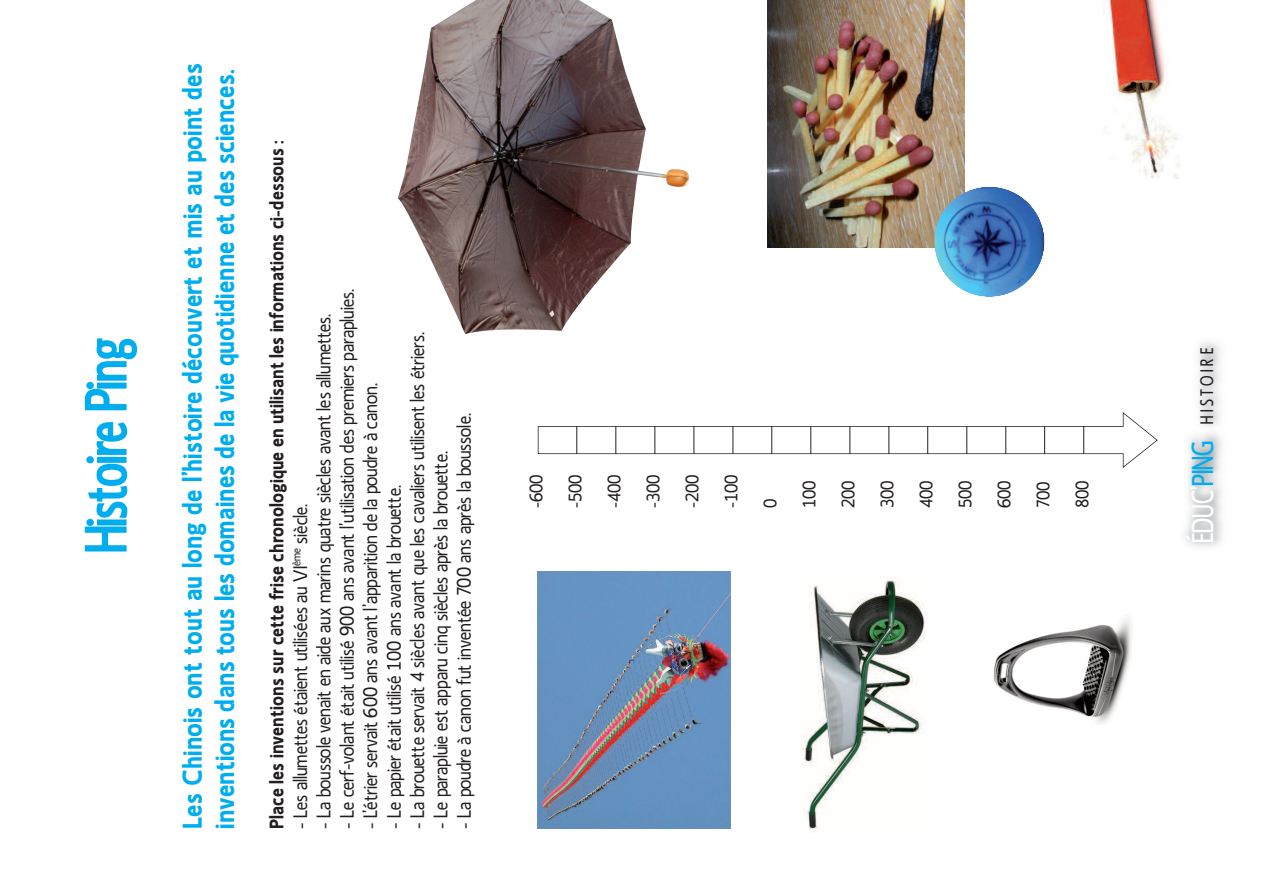
<style>
.page{position:relative;width:1263px;height:893px;background:#fff}
.page>*{position:absolute;margin:0;border:0;box-sizing:border-box;transform-origin:0 0}
.t1{font:57px "Ligurino Condensed";color:#00aeef}
.t2{font:700 27px/32.4px "Ligurino";color:#00aeef}
.t3{font:19.5px "Ligurino";color:#231f20}
.t4{font:700 19.5px "Ligurino";color:#231f20}
.t5{font:18px/39px "Ligurino";color:#231f20}
.t6{font:18px "Ligurino Condensed";color:#231f20}
.s1{font-size:30px;color:#fff}
.s2{font-size:30px;color:#00aeef}
</style>
<div class="page">
<svg style="left:538px;top:412px;width:620px;height:56px"></svg>
<img style="left:398px;top:0;width:291px;height:334px">
<img style="left:767px;top:0;width:198px;height:247px">
<img style="left:1103px;top:0;width:81px;height:179px">
<img style="left:538px;top:571px;width:193px;height:257px">
<img style="left:993px;top:618px;width:139px;height:106px">
<img style="left:934px;top:187px;width:111px;height:110px;border-radius:50%">
<img style="left:803px;top:577px;width:123px;height:256px">
<h1 class="t1" style="left:73px;top:552px;width:215px;rotate:-90deg">Histoire Ping</h1>
<h2 class="t2" style="left:175px;top:828px;width:767px;rotate:-90deg">Les Chinois ont tout au long de l’histoire découvert et mis au point des inventions dans tous les domaines de la vie quotidienne et des sciences.</h2>
<p class="t4" style="left:265px;top:828px;width:690px;rotate:-90deg">Place les inventions sur cette frise chronologique en utilisant les informations ci-dessous :</p>
<p class="t3" style="left:289px;top:828px;width:327px;rotate:-90deg">- Les allumettes étaient utilisées au VI<sup>ème</sup> siècle.</p>
<p class="t3" style="left:336px;top:828px;width:541px;rotate:-90deg">- Le cerf-volant était utilisé 900 ans avant l’utilisation des premiers parapluies.</p>
<p class="t3" style="left:313px;top:828px;width:517px;rotate:-90deg">- La boussole venait en aide aux marins quatre siècles avant les allumettes.</p>
<p class="t3" style="left:406px;top:828px;width:498px;rotate:-90deg">- La brouette servait 4 siècles avant que les cavaliers utilisent les étriers.</p>
<p class="t3" style="left:359px;top:828px;width:447px;rotate:-90deg">- L’étrier servait 600 ans avant l’apparition de la poudre à canon.</p>
<p class="t3" style="left:453px;top:828px;width:417px;rotate:-90deg">- La poudre à canon fut inventée 700 ans après la boussole.</p>
<p class="t3" style="left:430px;top:828px;width:379px;rotate:-90deg">- Le parapluie est apparu cinq siècles après la brouette.</p>
<p class="t3" style="left:383px;top:828px;width:345px;rotate:-90deg">- Le papier était utilisé 100 ans avant la brouette.</p>
<p class="t5" style="left:516px;top:508px;width:36px;rotate:-90deg">-600 -500 -400 -300 -200 -100<br>0<br>100<br>200<br>300<br>400<br>500<br>600<br>700<br>800</p>
<p class="t6" style="left:1196px;top:543px;width:197px;rotate:-90deg"><span class="s1">ÉDUC’</span><span class="s2">PING</span> H I S TO I R E</p>
</div>
